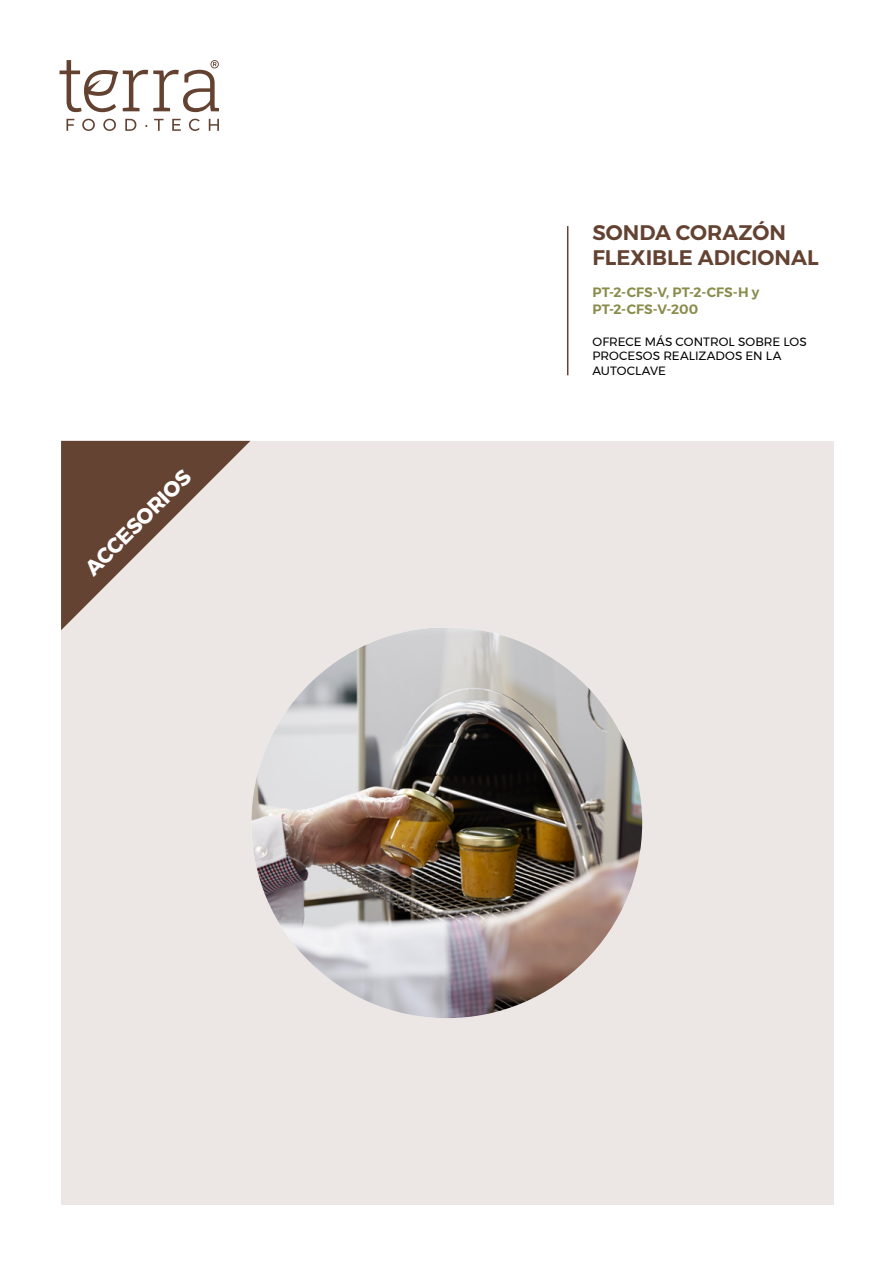
<style>
.page{position:relative;width:893px;height:1263px;background:#fff}
.page>*{position:absolute;margin:0;border:0;box-sizing:border-box;transform-origin:0 0}
.t1{font:600 21px/25.5px "Montserrat";color:#634232}
.t2{font:700 21px "Montserrat";color:#fff}
.t3{font:600 13.5px/16.2px "Montserrat";letter-spacing:.005em;color:#898c4a}
.t4{font:12px/14.4px "Montserrat";letter-spacing:.005em;color:#000}
</style>
<div class="page">
<svg style="left:67px;top:119px;width:7px;height:12px"></svg>
<svg style="left:82px;top:119px;width:13px;height:12px"></svg>
<svg style="left:103px;top:119px;width:13px;height:12px"></svg>
<svg style="left:125px;top:119px;width:11px;height:12px"></svg>
<svg style="left:154px;top:119px;width:10px;height:12px"></svg>
<svg style="left:172px;top:119px;width:9px;height:12px"></svg>
<svg style="left:189px;top:119px;width:11px;height:12px"></svg>
<svg style="left:209px;top:119px;width:10px;height:12px"></svg>
<svg style="left:60px;top:60px;width:159px;height:53px"></svg>
<div style="left:61px;top:441px;width:772px;height:764px;background:#ece7e4"></div>
<svg style="left:61px;top:441px;width:189px;height:189px"></svg>
<img style="left:251px;top:627px;width:391px;height:391px;border-radius:195px">
<hr style="left:567px;top:226px;width:1px;height:149px;background:#634232">
<h1 class="t2" style="left:77px;top:560px;width:141px;rotate:-45deg">ACCESORIOS</h1>
<h1 class="t1" style="left:592px;top:219px;width:228px">SONDA CORAZÓN<br>FLEXIBLE ADICIONAL</h1>
<p class="t3" style="left:592px;top:284px;width:168px">PT-2-CFS-V, PT-2-CFS-H y<br>PT-2-CFS-V-200</p>
<p class="t4" style="left:592px;top:334px;width:216px">OFRECE MÁS CONTROL SOBRE LOS<br>PROCESOS REALIZADOS EN LA<br>AUTOCLAVE</p>
</div>
